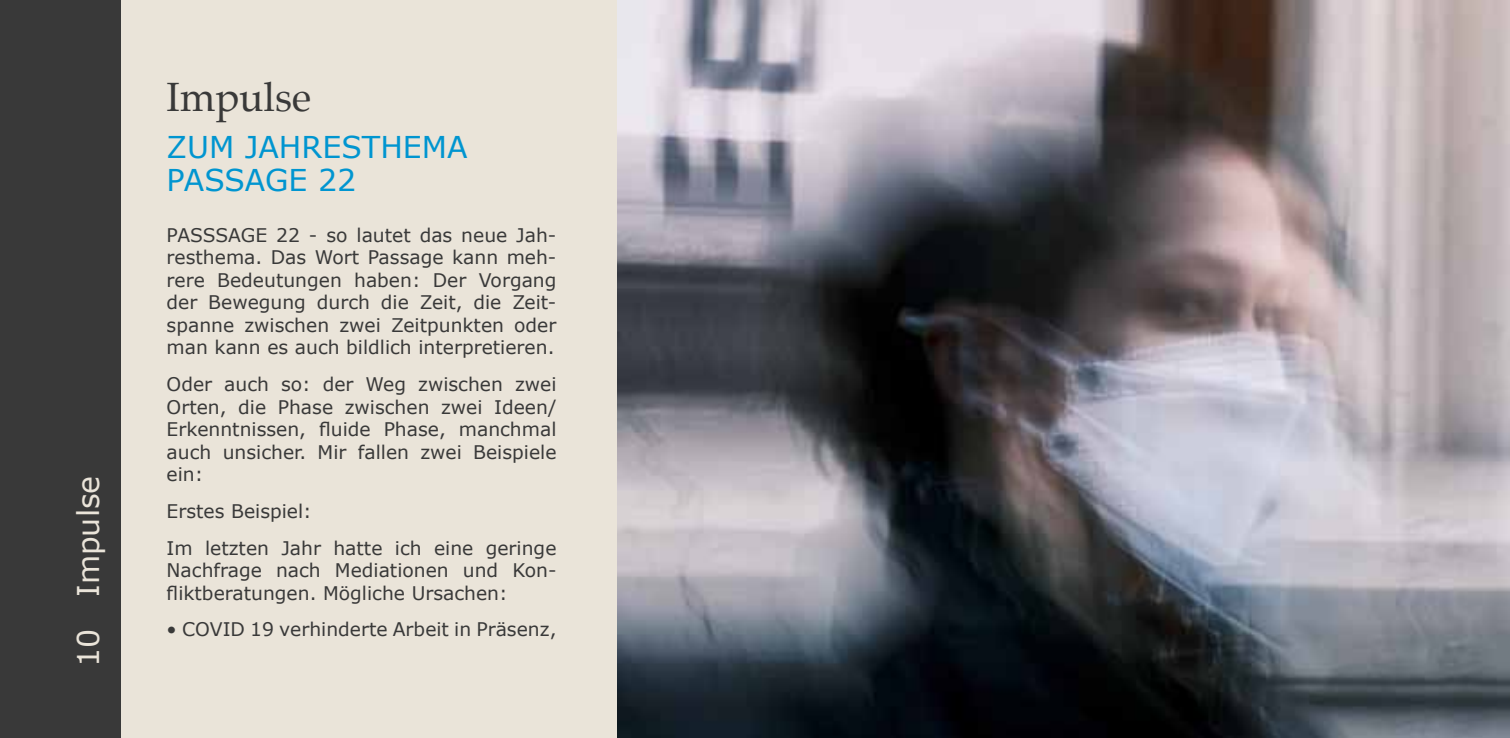
<style>
.page{position:relative;width:1510px;height:738px;background:#fff}
.page>*{position:absolute;margin:0;border:0;box-sizing:border-box;transform-origin:0 0}
.t1{font:40px "Palatino";color:#393939}
.t2{font:30px "Verdana";color:#0095d0}
.t3{font:30px "Verdana";color:#eae4d9}
.t4{font:18.75px/22.5px "Verdana";color:#393939;text-align:justify}
</style>
<div class="page">
<div style="left:0;top:0;width:1509px;height:737px;background:#eae4d9"></div>
<div style="left:0;top:0;width:120px;height:737px;background:#393939"></div>
<img style="left:617px;top:0;width:892px;height:737px">
<h2 class="t3" style="left:69px;top:666px;width:193px;rotate:-90deg">10 Impulse</h2>
<h1 class="t1" style="left:167px;top:64px;width:146px">Impulse</h1>
<h2 class="t2" style="left:167px;top:128px;width:23px">zum</h2>
<h2 class="t2" style="left:245px;top:128px;width:224px">Jahresth ema</h2>
<h2 class="t2" style="left:167px;top:161px;width:39px">PASSAGE</h2>
<h2 class="t2" style="left:318px;top:161px;width:40px">22</h2>
<p class="t4" style="left:167px;top:224px;width:25px">PASSSAGE</p>
<p class="t4" style="left:167px;top:224px;width:391px;text-indent:110px">22 - so lautet das neue Jah&shy;resthema. Das Wort Passage kann meh&shy;rere Bedeutungen haben: Der Vorgang der Bewegung durch die Zeit, die Zeit&shy;spanne zwischen zwei Zeitpunkten oder man kann es auch bildlich interpretieren.</p>
<p class="t4" style="left:167px;top:373px;width:391px">Oder auch so: der Weg zwischen zwei Orten, die Phase zwischen zwei Ideen/ Erkenntnissen, fluide Phase, manchmal auch unsicher. Mir fallen zwei Beispiele ein:</p>
<p class="t4" style="left:167px;top:492px;width:391px;line-height:36.8px">Erstes Beispiel:<br>Im letzten Jahr hatte ich eine geringe</p>
<p class="t4" style="left:167px;top:559px;width:391px">Nachfrage nach Mediationen und Kon&shy;fliktberatungen. Mögliche Ursachen:</p>
<p class="t4" style="left:167px;top:618px;width:391px">• COVID 19 verhinderte Arbeit in Präsenz,</p>
</div>
